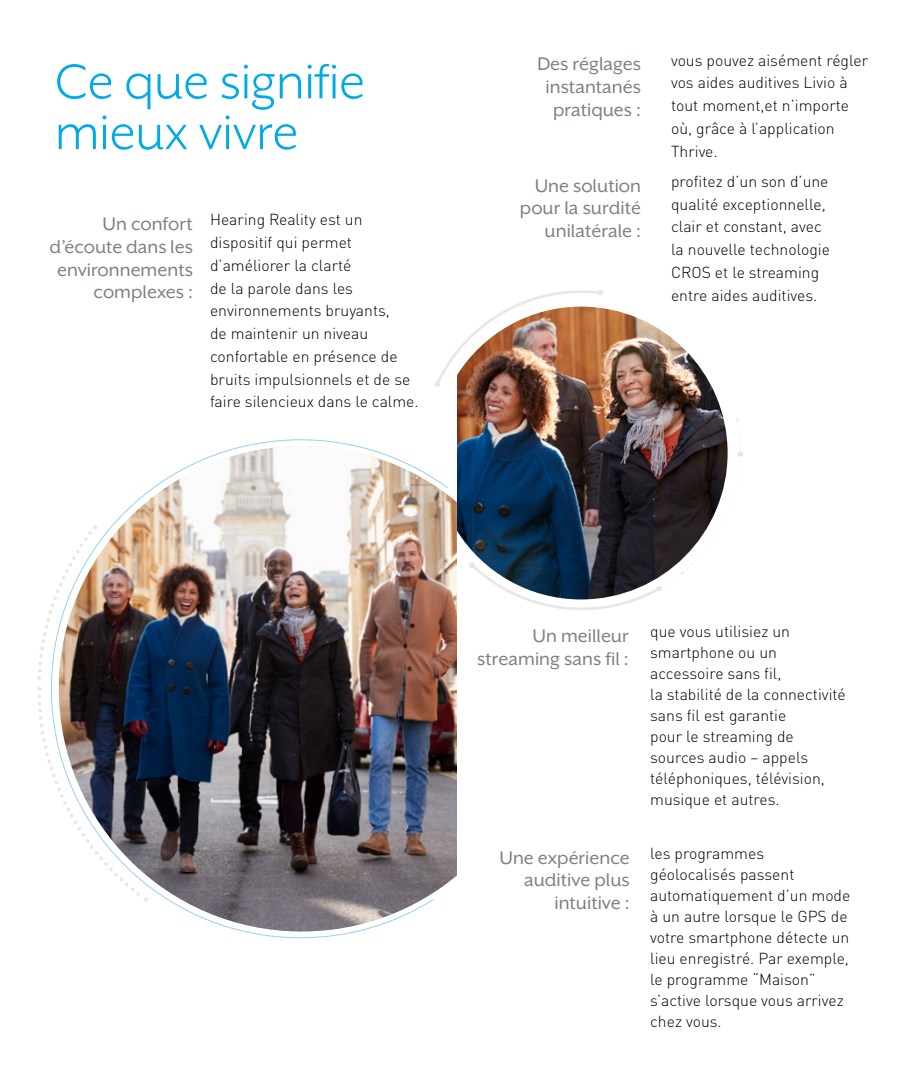
<style>
.page{position:relative;width:914px;height:1071px;background:#fff}
.page>*{position:absolute;margin:0;border:0;box-sizing:border-box;transform-origin:0 0}
.t1{font:56px/50.8px "Mr Eaves XL San OT";color:#00aae7}
.t2{font:21px/22.8px "Mr Eaves XL San OT";color:#7c8180;text-align:right}
.t3{font:300 15.75px/22.8px "DINOT";color:#000}
</style>
<div class="page">
<svg style="left:435px;top:290px;width:168px;height:97px"></svg>
<svg style="left:524px;top:418px;width:219px;height:192px"></svg>
<img style="left:457px;top:307px;width:270px;height:292px">
<img style="left:94px;top:446px;width:363px;height:485px">
<img style="left:37px;top:526px;width:110px;height:377px">
<h1 class="t1" style="left:55px;top:56px;width:311px">Ce que signifie mieux vivre</h1>
<h2 class="t2" style="left:50px;top:213px;width:145px">Un confort d’écoute dans les environnements complexes :</h2>
<p class="t3" style="left:210px;top:208px;width:210px">Hearing Reality est un dispositif qui permet d’améliorer la clarté<br>de la parole dans les environnements bruyants,<br>de maintenir un niveau confortable en présence de bruits impulsionnels et de se faire silencieux dans le calme.</p>
<h2 class="t2" style="left:537px;top:53px;width:105px">Des réglages instantanés pratiques :</h2>
<h2 class="t2" style="left:520px;top:174px;width:123px">Une solution pour la surdité unilatérale :</h2>
<p class="t3" style="left:671px;top:48px;width:198px">vous pouvez aisément régler vos aides auditives Livio à tout moment,et n’importe où, grâce à l’application<br>Thrive.</p>
<p class="t3" style="left:671px;top:170px;width:160px">profitez d’un son d’une qualité exceptionnelle, clair et constant, avec la nouvelle technologie<br>CROS et le streaming entre aides auditives.</p>
<h2 class="t2" style="left:477px;top:624px;width:153px">Un meilleur streaming sans fil :</h2>
<h2 class="t2" style="left:499px;top:846px;width:132px">Une expérience auditive plus intuitive :</h2>
<p class="t3" style="left:650px;top:621px;width:197px;line-height:21px">que vous utilisiez un smartphone ou un accessoire sans fil,<br>la stabilité de la connectivité sans fil est garantie<br>pour le streaming de sources audio – appels téléphoniques, télévision, musique et autres.</p>
<p class="t3" style="left:650px;top:842px;width:202px;line-height:21px">les programmes géolocalisés passent automatiquement d’un mode à un autre lorsque le GPS de votre smartphone détecte un lieu enregistré. Par exemple, le programme “Maison” s’active lorsque vous arrivez chez vous.</p>
</div>
